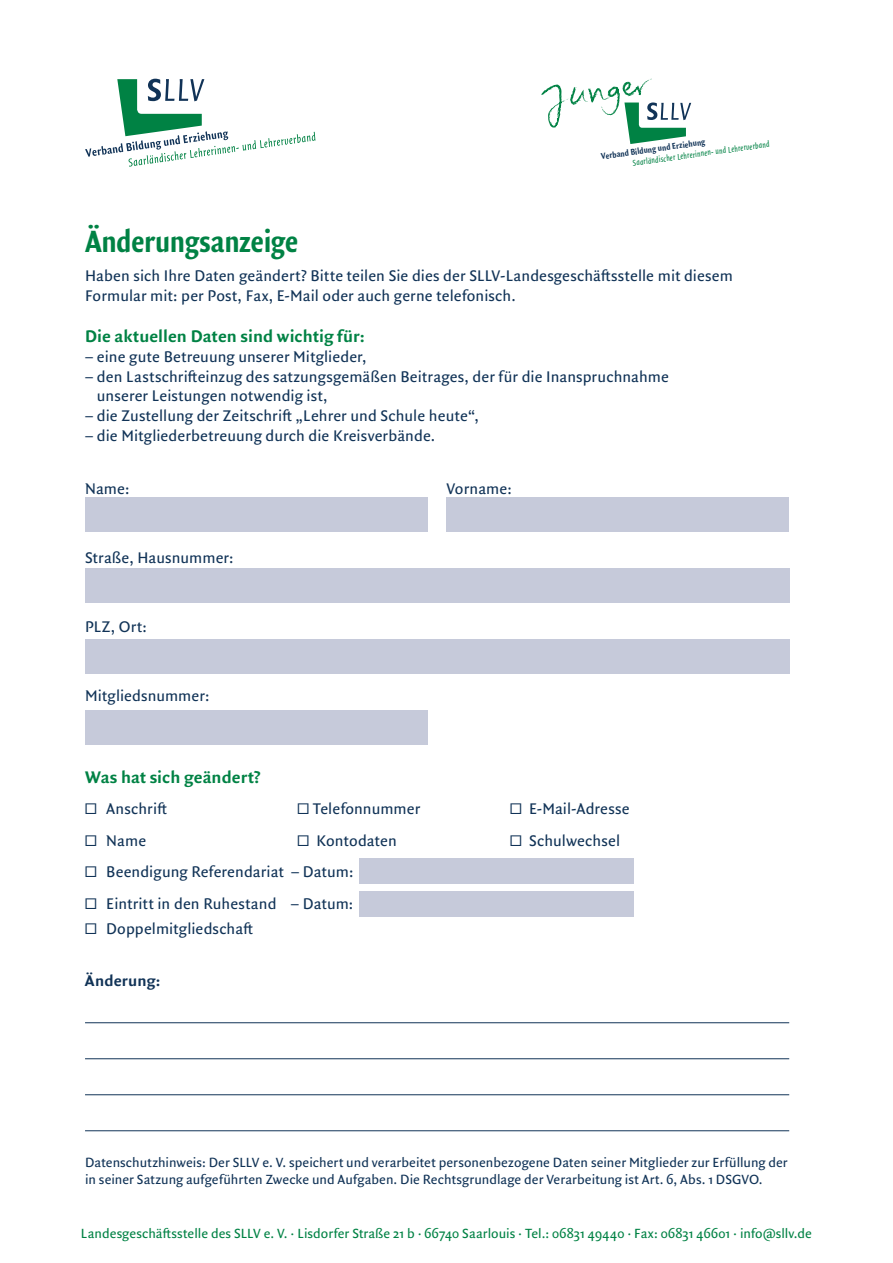
<style>
.page{position:relative;width:893px;height:1263px;background:#fff}
.page>*{position:absolute;margin:0;border:0;box-sizing:border-box;transform-origin:0 0}
.t1{font:700 33px "Quadraat Sans OT Con";letter-spacing:-.01em;color:#008244}
.t2{font:700 18px "Quadraat Sans Pro";letter-spacing:.005em;color:#008244}
.t3{font:16.5px/19.8px "Quadraat Sans Pro";letter-spacing:.005em;color:#113357}
.t4{font:700 16.5px "Quadraat Sans Pro";letter-spacing:.005em;color:#113357}
.t5{font:14.25px/17.1px "Quadraat Sans Pro";letter-spacing:.005em;color:#113357}
.t6{font:14.25px "Quadraat Sans Pro";letter-spacing:.005em;color:#008244}
.t7{font:italic 9.15px "Quadraat Sans OT Con";color:#008244}
.t8{font:700 9.15px "Quadraat Sans OT Con";color:#113357}
</style>
<div class="page">
<hr style="left:85px;top:1022px;width:704px;height:1px;background:#113357">
<hr style="left:85px;top:1058px;width:704px;height:1px;background:#113357">
<hr style="left:85px;top:1094px;width:704px;height:1px;background:#113357">
<hr style="left:85px;top:1130px;width:704px;height:1px;background:#113357">
<svg style="left:85px;top:78px;width:231px;height:89px"></svg>
<div style="left:85px;top:497px;width:343px;height:34px;background:#c6cada"></div>
<div style="left:85px;top:568px;width:704px;height:35px;background:#c6cada"></div>
<div style="left:85px;top:639px;width:704px;height:35px;background:#c6cada"></div>
<div style="left:85px;top:711px;width:343px;height:34px;background:#c6cada"></div>
<div style="left:446px;top:497px;width:343px;height:34px;background:#c6cada"></div>
<div style="left:359px;top:858px;width:275px;height:25px;background:#c6cada"></div>
<div style="left:359px;top:891px;width:275px;height:26px;background:#c6cada"></div>
<svg style="left:541px;top:78px;width:150px;height:66px"></svg>
<p class="t8" style="left:600px;top:151px;width:106px;rotate:-8deg">Verband Bildung und Erziehung</p>
<p class="t7" style="left:632px;top:158px;width:139px;rotate:-8deg">Saarländischer Lehrerinnen- und Lehrerverband</p>
<h1 class="t1" style="left:85px;top:222px;width:215px">Änderungsanzeige</h1>
<p class="t3" style="left:85px;top:265px;width:649px">Haben sich Ihre Daten geändert? Bitte teilen Sie dies der SLLV-Landesgeschäftsstelle mit diesem<br>Formular mit: per Post, Fax, E-Mail oder auch gerne telefonisch.</p>
<p class="t2" style="left:85px;top:323px;width:281px">Die aktuellen Daten sind wichtig für:</p>
<p class="t3" style="left:85px;top:346px;width:283px">– eine gute Betreuung unserer Mitglieder,</p>
<p class="t3" style="left:97px;top:366px;width:573px;text-indent:-12px">– den Lastschrifteinzug des satzungsgemäßen Beitrages, der für die Inanspruchnahme unserer Leistungen notwendig ist,</p>
<p class="t3" style="left:85px;top:406px;width:395px">– die Zustellung der Zeitschrift „Lehrer und Schule heute“,</p>
<p class="t3" style="left:85px;top:426px;width:352px">– die Mitgliederbetreuung durch die Kreisverbände.</p>
<p class="t3" style="left:85px;top:478px;width:46px">Name:</p>
<p class="t3" style="left:446px;top:478px;width:67px">Vorname:</p>
<p class="t3" style="left:85px;top:547px;width:150px">Straße, Hausnummer:</p>
<p class="t3" style="left:85px;top:616px;width:63px">PLZ, Ort:</p>
<p class="t3" style="left:85px;top:685px;width:126px">Mitgliedsnummer:</p>
<p class="t2" style="left:85px;top:764px;width:177px">Was hat sich geändert?</p>
<p class="t3" style="left:85px;top:798px;width:83px">□ Anschrift</p>
<p class="t3" style="left:298px;top:798px;width:124px">□ Telefonnummer</p>
<p class="t3" style="left:510px;top:798px;width:121px">□ E-Mail-Adresse</p>
<p class="t3" style="left:85px;top:830px;width:63px">□ Name</p>
<p class="t3" style="left:298px;top:830px;width:101px">□ Kontodaten</p>
<p class="t3" style="left:510px;top:830px;width:111px">□ Schulwechsel</p>
<p class="t3" style="left:85px;top:861px;width:270px">□ Beendigung Referendariat – Datum:</p>
<p class="t3" style="left:85px;top:893px;width:270px">□ Eintritt in den Ruhestand – Datum:</p>
<p class="t3" style="left:85px;top:918px;width:169px">□ Doppelmitgliedschaft</p>
<p class="t4" style="left:85px;top:969px;width:77px">Änderung:</p>
<p class="t5" style="left:85px;top:1154px;width:704px">Datenschutzhinweis: Der SLLV e. V. speichert und verarbeitet personenbezogene Daten seiner Mitglieder zur Erfüllung der in seiner Satzung aufgeführten Zwecke und Aufgaben. Die Rechtsgrundlage der Verarbeitung ist Art. 6, Abs. 1 DSGVO.</p>
<p class="t6" style="left:81px;top:1223px;width:732px">Landesgeschäftsstelle des SLLV e. V. · Lisdorfer Straße 21 b · 66740 Saarlouis · Tel.: 06831 49440 · Fax: 06831 46601 · info@sllv.de</p>
</div>
